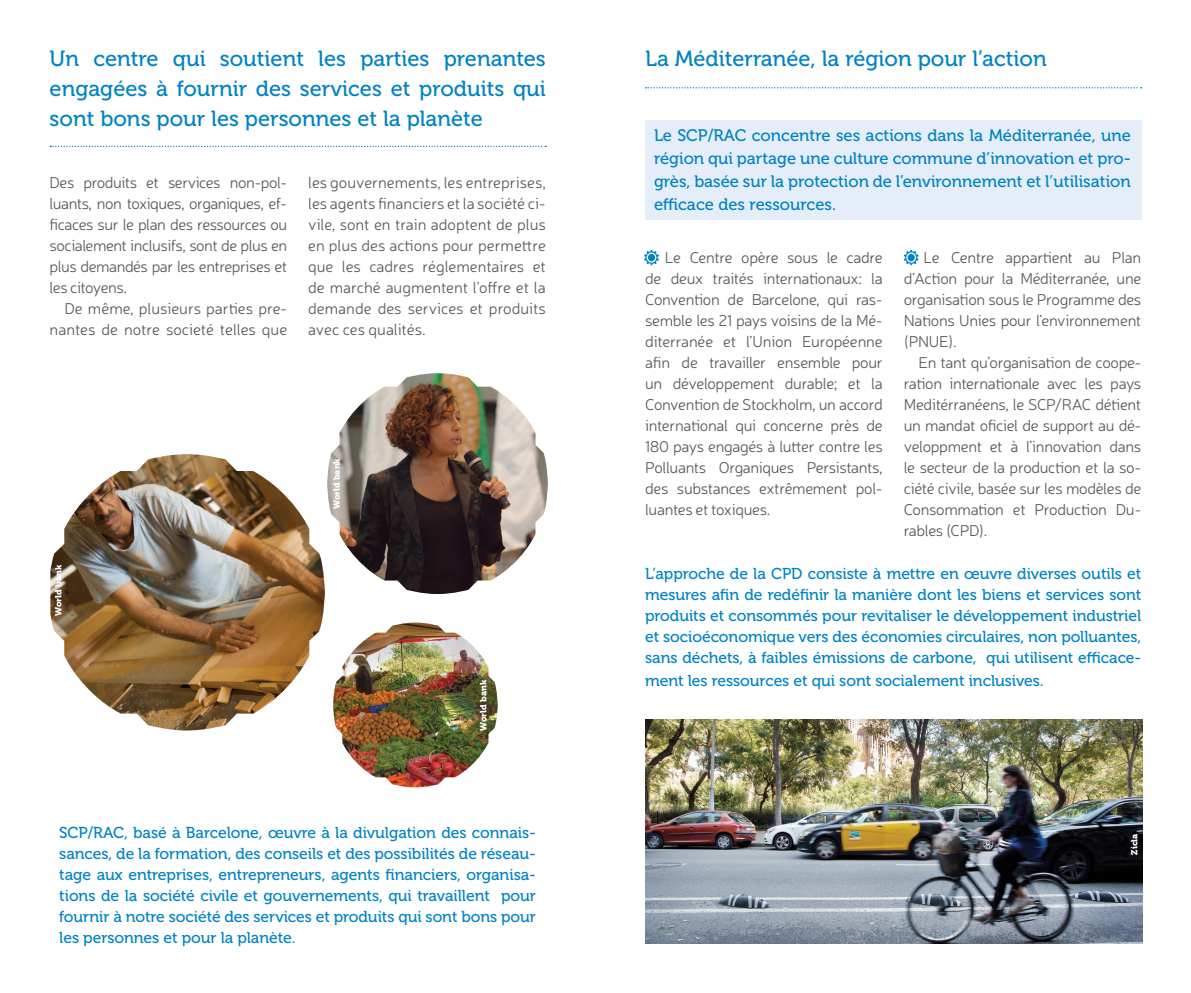
<style>
.page{position:relative;width:1191px;height:993px;background:#fff}
.page>*{position:absolute;margin:0;border:0;box-sizing:border-box;transform-origin:0 0}
.t1{font:21.88px/29.8px "Museo 500";color:#0083c5;text-align:justify}
.t2{font:16.62px/23.1px "Museo 500";color:#0083c5;text-align:justify}
.t3{font:300 15.75px/21px "Neris";letter-spacing:-.02em;color:#58595b;text-align:justify}
.t4{font:15.75px/21px "Museo 500";letter-spacing:-.005em;color:#0083c5;text-align:justify}
.t5{font:300 15.75px/21px "Neris";color:#58595b;text-align:right}
.t6{font:8.75px "Museo 900";color:#fff}
</style>
<div class="page">
<svg style="left:50px;top:146px;width:496px;height:1px"></svg>
<svg style="left:646px;top:87px;width:495px;height:1px"></svg>
<div style="left:645px;top:120px;width:496px;height:100px;background:#e5edf8"></div>
<img style="left:645px;top:719px;width:497px;height:224px">
<img style="left:327px;top:373px;width:221px;height:221px">
<img style="left:333px;top:622px;width:165px;height:165px">
<img style="left:50px;top:454px;width:275px;height:276px">
<svg style="left:644px;top:250px;width:15px;height:15px"></svg>
<svg style="left:903px;top:250px;width:15px;height:15px"></svg>
<h1 class="t1" style="left:50px;top:44px;width:498px">Un centre qui soutient les parties prenantes engagées à fournir des services et produits qui sont bons pour les personnes et la planète</h1>
<h1 class="t1" style="left:645px;top:43px;width:403px">La Méditerranée, la région pour l’action</h1>
<p class="t2" style="left:654px;top:124px;width:478px">Le SCP/RAC concentre ses actions dans la Méditerranée, une région qui partage une culture commune d’innovation et pro&shy;grès, basée sur la protection de l’environnement et l’utilisation efficace des ressources.</p>
<p class="t3" style="left:50px;top:171px;width:239px">Des produits et services non-pol&shy;luants, non toxiques, organiques, ef&shy;ficaces sur le plan des ressources ou socialement inclusifs, sont de plus en plus demandés par les entreprises et les citoyens.</p>
<p class="t5" style="left:50px;top:297px;width:239px">De même, plusieurs parties pre&shy;nantes de notre societé telles que</p>
<p class="t3" style="left:308px;top:171px;width:239px">les gouvernements, les entreprises, les agents financiers et la société ci&shy;vile, sont en train adoptent de plus en plus des actions pour permettre que les cadres réglementaires et de marché augmentent l’offre et la demande des services et produits avec ces qualités.</p>
<p class="t3" style="left:903px;top:246px;width:239px;text-indent:20px">Le Centre appartient au Plan d’Action pour la Méditerranée, une organisation sous le Programme des Nations Unies pour l’environnement (PNUE).</p>
<p class="t3" style="left:903px;top:351px;width:239px;text-indent:15px">En tant qu’organisation de coope&shy;ration internationale avec les pays Meditérranéens, le SCP/RAC détient un mandat oficiel de support au dé&shy;veloppment et à l’innovation dans le secteur de la production et la so&shy;ciété civile, basée sur les modèles de Consommation et Production Du&shy;rables (CPD).</p>
<p class="t3" style="left:645px;top:246px;width:239px;text-indent:20px">Le Centre opère sous le cadre de deux traités internationaux: la Convention de Barcelone, qui ras&shy;semble les 21 pays voisins de la Mé&shy;diterranée et l’Union Européenne afin de travailler ensemble pour un développement durable; et la Convention de Stockholm, un accord international qui concerne près de 180 pays engagés à lutter contre les Polluants Organiques Persistants, des substances extrêmement pol&shy;luantes et toxiques.</p>
<p class="t6" style="left:332px;top:508px;width:52px;rotate:-90deg">World bank</p>
<p class="t6" style="left:54px;top:615px;width:52px;rotate:-90deg">World bank</p>
<p class="t6" style="left:478px;top:730px;width:52px;rotate:-90deg">World bank</p>
<p class="t4" style="left:59px;top:822px;width:478px">SCP/RAC, basé à Barcelone, œuvre à la divulgation des connais&shy;sances, de la formation, des conseils et des possibilités de réseau&shy;tage aux entreprises, entrepreneurs, agents financiers, organisa&shy;tions de la société civile et gouvernements, qui travaillent pour fournir à notre société des services et produits qui sont bons pour les personnes et pour la planète.</p>
<p class="t4" style="left:645px;top:563px;width:498px">L’approche de la CPD consiste à mettre en œuvre diverses outils et mesures afin de redéfinir la manière dont les biens et services sont produits et consommés pour revitaliser le développement industriel et socioéconomique vers des économies circulaires, non polluantes, sans déchets, à faibles émissions de carbone, qui utilisent efficace-</p>
<p class="t4" style="left:645px;top:670px;width:400px">ment les ressources et qui sont socialement inclusives.</p>
<p class="t6" style="left:1129px;top:854px;width:22px;rotate:-90deg">Zicla</p>
</div>
